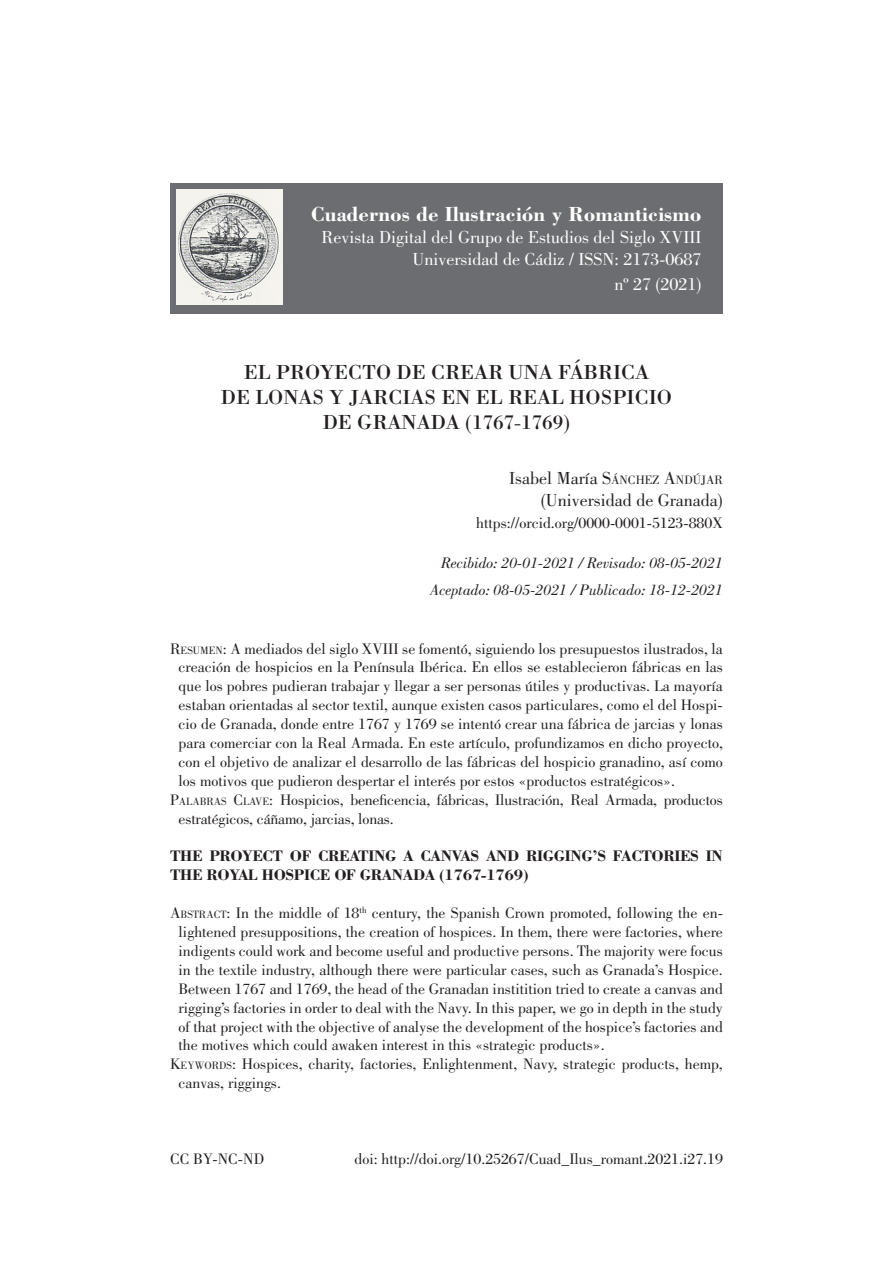
<style>
.page{position:relative;width:893px;height:1263px;background:#fff}
.page>*{position:absolute;margin:0;border:0;box-sizing:border-box;transform-origin:0 0}
.Título_portada{font:21px/25.2px "Bodoni Std";color:#231f20;text-align:center}
.t1{font:700 21px "Bodoni Std";color:#fff}
.t2{font:18px "Bodoni Std";color:#fff}
.Autor{font:18px "Bodoni Std";color:#231f20}
.Resumen{font:15.75px/18.9px "Bodoni Std";color:#231f20;text-align:justify}
.Resumen-2{font:700 15.75px/18.9px "Bodoni Std";letter-spacing:-.025em;color:#231f20}
.Autor-2{font:italic 15.75px "Bodoni Std";color:#231f20}
.Autor-3{font:15.75px "Bodoni Std";color:#231f20}
.Autor-4{font:12.6px "Bodoni Std";color:#231f20}
.s1{font-style:inherit}
.s2{font-size:18px}
.s3{font-size:10.95px}
</style>
<div class="page">
<div style="left:170px;top:183px;width:553px;height:131px;background:#6c6d70"></div>
<img style="left:176px;top:189px;width:107px;height:115px">
<p class="t1" style="left:311px;top:201px;width:392px">Cuadernos de Ilustración y Romanticismo</p>
<p class="t2" style="left:322px;top:227px;width:381px">Revista Digital del Grupo de Estudios del Siglo XVIII</p>
<p class="t2" style="left:413px;top:249px;width:290px">Universidad de Cádiz / ISSN: <span class="s1">2173-0687</span></p>
<p class="t2" style="left:615px;top:274px;width:89px">nº <span class="s1">2</span>7 (<span class="s1">2021</span>)</p>
<p class="Título_portada" style="left:221px;top:359px;width:452px">EL PROYECTO DE CREAR UNA FÁBRICA<br>DE LONAS Y JARCIAS EN EL REAL HOSPICIO<br>DE GRANADA (1767-1769)</p>
<p class="Autor-4" style="left:509px;top:473px;width:215px"><span class="s2">Isabel María</span> <span class="s2">S</span>ÁNCHEZ <span class="s2">A</span>NDÚJAR</p>
<p class="Autor" style="left:541px;top:490px;width:183px">(Universidad de Granada)</p>
<p class="Autor-3" style="left:476px;top:514px;width:248px">https://orcid.org/0000-0001-5123-880X</p>
<p class="Autor-2" style="left:441px;top:554px;width:283px">Recibido: <span class="s1">20</span>-<span class="s1">01</span>-<span class="s1">2021</span> / Revisado: 08-05-2021</p>
<p class="Autor-2" style="left:431px;top:581px;width:294px">Aceptado: <span class="s1">08</span>-<span class="s1">05</span>-<span class="s1">2021 /</span> Publicado: 18-12-2021</p>
<p class="Resumen" style="left:179px;top:639px;width:546px;text-indent:-9px"><span class="s1">R</span><span class="s3">ESUMEN</span><span class="s1">:</span> A mediados del siglo XVIII se fomentó, siguiendo los presupuestos ilustrados, la creación de hospicios en la Península Ibérica. En ellos se establecieron fábricas en las que los pobres pudieran trabajar y llegar a ser personas útiles y productivas. La mayoría estaban orientadas al sector textil, aunque existen casos particulares, como el del Hospi&shy;cio de Granada, donde entre 1767 y 1769 se intentó crear una fábrica de jarcias y lonas para comerciar con la Real Armada. En este artículo, profundizamos en dicho proyecto, con el objetivo de analizar el desarrollo de las fábricas del hospicio granadino, así como los motivos que pudieron despertar el interés por estos «productos estratégicos».</p>
<p class="Resumen" style="left:179px;top:790px;width:546px;text-indent:-9px"><span class="s1">P</span><span class="s3">ALABRAS</span> <span class="s1">C</span> <span class="s3">LAVE</span><span class="s1">:</span> Hospicios, beneficencia, fábricas, Ilustración, Real Armada, productos estratégicos, cáñamo, jarcias, lonas.</p>
<p class="Resumen-2" style="left:170px;top:846px;width:554px">THE PROYECT OF CREATING A CANVAS AND RIGGING’S FACTORIES IN<br>THE ROYAL HOSPICE OF GRANADA (1767-1769)</p>
<p class="Resumen" style="left:179px;top:904px;width:546px;text-indent:-9px"><span class="s1">A</span><span class="s3">BSTRACT</span><span class="s1">:</span> In the middle of 18<sup>th</sup> century, the Spanish Crown promoted, following the en&shy;lightened presuppositions, the creation of hospices. In them, there were factories, where indigents could work and become useful and productive persons. The majority were focus in the textile industry, although there were particular cases, such as Granada’s Hospice.<br>Between 1767 and 1769, the head of the Granadan institition tried to create a canvas and rigging’s factories in order to deal with the Navy. In this paper, we go in depth in the study of that project with the objective of analyse the development of the hospice’s factories and the motives which could awaken interest in this «strategic products».</p>
<p class="Resumen" style="left:179px;top:1055px;width:546px;text-indent:-9px"><span class="s1">K</span><span class="s3">EYWORDS</span><span class="s1">:</span> Hospices, charity, factories, Enlightenment, Navy, strategic products, hemp, canvas, riggings.</p>
<p class="Resumen" style="left:170px;top:1149px;width:96px">CC BY-NC-ND</p>
<p class="Resumen" style="left:354px;top:1149px;width:370px">doi: http://doi.org/10.25267/Cuad_Ilus_romant.2021.i27.19</p>
</div>
